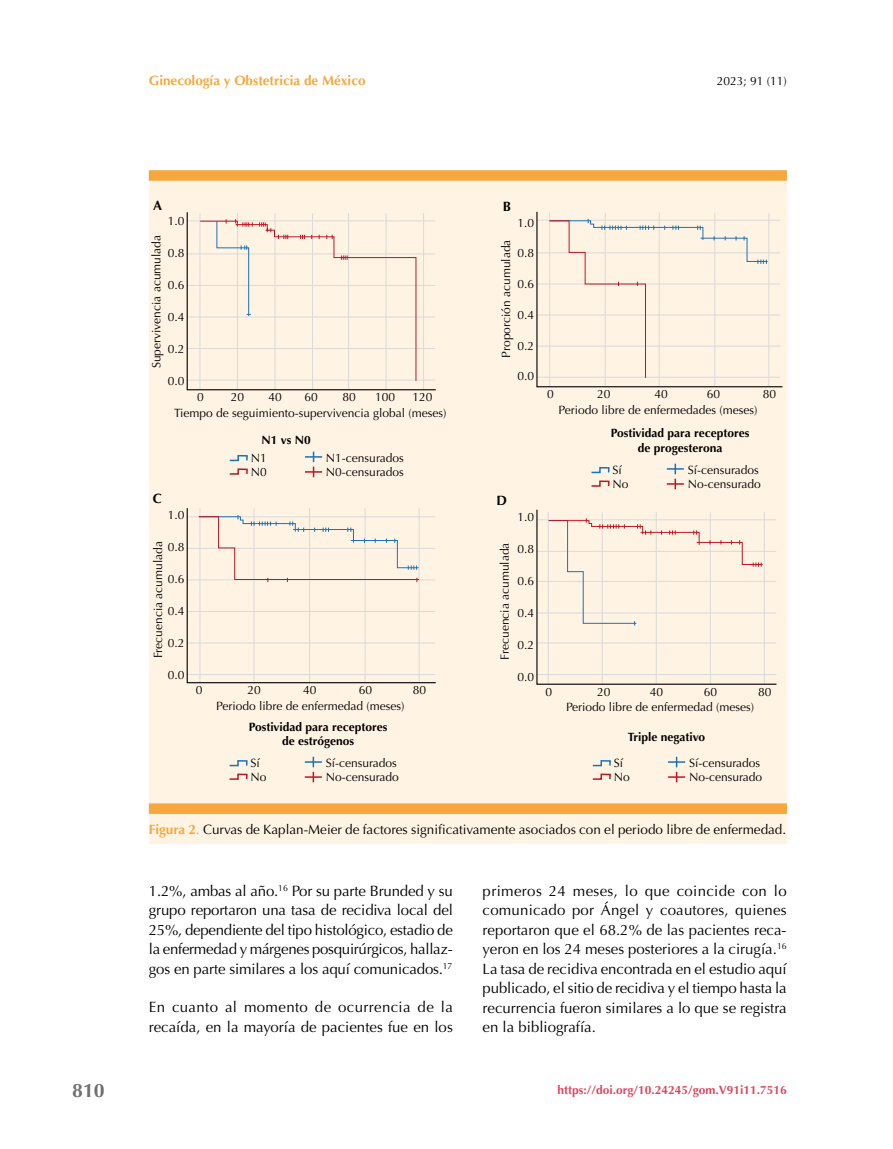
<style>
.page{position:relative;width:893px;height:1149px;background:#fff}
.page>*{position:absolute;margin:0;border:0;box-sizing:border-box;transform-origin:0 0}
.t1{font:700 19.5px "Optima";color:#706f6f}
.t2{font:15px/19.5px "Optima";color:#000;text-align:justify}
.t3{font:13.5px "Optima";color:#000}
.t4{font:700 13.5px "Optima";color:#f7a73e}
.t5{font:700 13.5px "Optima";color:#000}
.t6{font:12px/14.4px "Optima";color:#000}
.t7{font:700 12px/14.4px "Optima";color:#000;text-align:center}
.t8{font:700 12px "Optima";color:#de465f}
.s1{font-weight:700;color:#f7a73e}
.s2{color:#f7a73e}
</style>
<div class="page">
<div style="left:149px;top:177px;width:638px;height:666px;background:#fff3e4"></div>
<div style="left:149px;top:803px;width:638px;height:10px;background:#f7a73e"></div>
<div style="left:149px;top:170px;width:638px;height:11px;background:#f7a73e"></div>
<svg style="left:186px;top:212px;width:250px;height:179px"></svg>
<svg style="left:186px;top:508px;width:250px;height:175px"></svg>
<svg style="left:536px;top:509px;width:241px;height:176px"></svg>
<svg style="left:536px;top:211px;width:247px;height:177px"></svg>
<svg style="left:199px;top:219px;width:218px;height:162px"></svg>
<svg style="left:229px;top:454px;width:19px;height:21px"></svg>
<svg style="left:305px;top:451px;width:17px;height:26px"></svg>
<svg style="left:549px;top:219px;width:219px;height:159px"></svg>
<svg style="left:198px;top:515px;width:222px;height:67px"></svg>
<svg style="left:548px;top:518px;width:215px;height:107px"></svg>
<svg style="left:591px;top:467px;width:19px;height:20px"></svg>
<svg style="left:667px;top:463px;width:17px;height:26px"></svg>
<svg style="left:229px;top:760px;width:19px;height:6px"></svg>
<svg style="left:229px;top:773px;width:19px;height:7px"></svg>
<svg style="left:305px;top:756px;width:17px;height:26px"></svg>
<svg style="left:592px;top:760px;width:19px;height:6px"></svg>
<svg style="left:592px;top:773px;width:19px;height:7px"></svg>
<svg style="left:668px;top:756px;width:17px;height:26px"></svg>
<h1 class="t1" style="left:72px;top:1079px;width:34px">810</h1>
<p class="t4" style="left:149px;top:73px;width:218px">Ginecología y Obstetricia de México</p>
<p class="t6" style="left:717px;top:73px;width:72px">2023; 91 (11)</p>
<p class="t5" style="left:153px;top:197px;width:11px">A</p>
<p class="t5" style="left:503px;top:199px;width:10px">B</p>
<p class="t6" style="left:168px;top:214px;width:18px">1.0</p>
<p class="t6" style="left:168px;top:246px;width:18px">0.8</p>
<p class="t6" style="left:168px;top:278px;width:18px">0.6</p>
<p class="t6" style="left:168px;top:310px;width:18px">0.4</p>
<p class="t6" style="left:168px;top:342px;width:18px">0.2</p>
<p class="t6" style="left:168px;top:373px;width:18px">0.0</p>
<p class="t6" style="left:149px;top:368px;width:135px;rotate:-90deg">Supervivencia acumulada</p>
<p class="t6" style="left:517px;top:215px;width:18px">1.0</p>
<p class="t6" style="left:517px;top:246px;width:18px">0.8</p>
<p class="t6" style="left:517px;top:277px;width:18px">0.6</p>
<p class="t6" style="left:517px;top:307px;width:18px">0.4</p>
<p class="t6" style="left:517px;top:338px;width:18px">0.2</p>
<p class="t6" style="left:517px;top:369px;width:18px">0.0</p>
<p class="t6" style="left:499px;top:357px;width:119px;rotate:-90deg">Proporción acumulada</p>
<p class="t6" style="left:197px;top:390px;width:8px">0</p>
<p class="t6" style="left:231px;top:390px;width:15px">20</p>
<p class="t6" style="left:269px;top:390px;width:15px">40</p>
<p class="t6" style="left:305px;top:390px;width:15px">60</p>
<p class="t6" style="left:342px;top:390px;width:15px">80</p>
<p class="t6" style="left:375px;top:390px;width:22px">100</p>
<p class="t6" style="left:412px;top:390px;width:22px">120</p>
<p class="t6" style="left:547px;top:387px;width:8px">0</p>
<p class="t6" style="left:597px;top:387px;width:15px">20</p>
<p class="t6" style="left:654px;top:387px;width:15px">40</p>
<p class="t6" style="left:707px;top:387px;width:15px">60</p>
<p class="t6" style="left:763px;top:387px;width:15px">80</p>
<p class="t6" style="left:174px;top:406px;width:274px">Tiempo de seguimiento-supervivencia global (meses)</p>
<p class="t6" style="left:559px;top:403px;width:200px">Periodo libre de enfermedades (meses)</p>
<p class="t7" style="left:261px;top:432px;width:51px">N1 vs N0</p>
<p class="t6" style="left:251px;top:450px;width:18px">N1<br>N0</p>
<p class="t6" style="left:326px;top:450px;width:79px">N1-censurados<br>N0-censurados</p>
<p class="t7" style="left:611px;top:426px;width:140px">Postividad para receptores de progesterona</p>
<p class="t6" style="left:612px;top:462px;width:18px">Sí<br>No</p>
<p class="t6" style="left:688px;top:462px;width:75px">Sí-censurados<br>No-censurado</p>
<p class="t5" style="left:153px;top:491px;width:11px">C</p>
<p class="t5" style="left:496px;top:492px;width:12px">D</p>
<p class="t6" style="left:168px;top:508px;width:18px">1.0</p>
<p class="t6" style="left:168px;top:540px;width:18px">0.8</p>
<p class="t6" style="left:168px;top:572px;width:18px">0.6</p>
<p class="t6" style="left:168px;top:604px;width:18px">0.4</p>
<p class="t6" style="left:168px;top:636px;width:18px">0.2</p>
<p class="t6" style="left:168px;top:668px;width:18px">0.0</p>
<p class="t6" style="left:151px;top:658px;width:118px;rotate:-90deg">Frecuencia acumulada</p>
<p class="t6" style="left:498px;top:659px;width:118px;rotate:-90deg">Frecuencia acumulada</p>
<p class="t6" style="left:517px;top:509px;width:18px">1.0</p>
<p class="t6" style="left:517px;top:541px;width:18px">0.8</p>
<p class="t6" style="left:517px;top:573px;width:18px">0.6</p>
<p class="t6" style="left:517px;top:605px;width:18px">0.4</p>
<p class="t6" style="left:517px;top:637px;width:18px">0.2</p>
<p class="t6" style="left:517px;top:669px;width:18px">0.0</p>
<p class="t6" style="left:196px;top:682px;width:8px">0</p>
<p class="t6" style="left:247px;top:682px;width:15px">20</p>
<p class="t6" style="left:303px;top:682px;width:15px">40</p>
<p class="t6" style="left:359px;top:682px;width:15px">60</p>
<p class="t6" style="left:413px;top:682px;width:15px">80</p>
<p class="t6" style="left:546px;top:684px;width:8px">0</p>
<p class="t6" style="left:597px;top:684px;width:15px">20</p>
<p class="t6" style="left:650px;top:684px;width:15px">40</p>
<p class="t6" style="left:704px;top:684px;width:15px">60</p>
<p class="t6" style="left:758px;top:684px;width:15px">80</p>
<p class="t6" style="left:216px;top:698px;width:190px">Periodo libre de enfermedad (meses)</p>
<p class="t6" style="left:566px;top:700px;width:190px">Periodo libre de enfermedad (meses)</p>
<p class="t7" style="left:249px;top:719px;width:140px">Postividad para receptores de estrógenos</p>
<p class="t7" style="left:628px;top:729px;width:79px">Triple negativo</p>
<p class="t6" style="left:251px;top:755px;width:18px">Sí<br>No</p>
<p class="t6" style="left:326px;top:755px;width:75px">Sí-censurados<br>No-censurado</p>
<p class="t6" style="left:614px;top:755px;width:18px">Sí<br>No</p>
<p class="t6" style="left:689px;top:755px;width:75px">Sí-censurados<br>No-censurado</p>
<p class="t3" style="left:149px;top:821px;width:639px"><span class="s1">Figura 2</span><span class="s2">.</span> Curvas de Kaplan-Meier de factores significativamente asociados con el periodo libre de enfermedad.</p>
<p class="t2" style="left:149px;top:880px;width:306px">1.2%, ambas al año.<sup>16</sup> Por su parte Brunded y su grupo reportaron una tasa de recidiva local del 25%, dependiente del tipo histológico, estadio de la enfermedad y márgenes posquirúrgicos, hallaz&shy;gos en parte similares a los aquí comunicados.<sup>17</sup></p>
<p class="t2" style="left:149px;top:997px;width:306px">En cuanto al momento de ocurrencia de la recaída, en la mayoría de pacientes fue en los</p>
<p class="t2" style="left:483px;top:880px;width:306px">primeros 24 meses, lo que coincide con lo comunicado por Ángel y coautores, quienes reportaron que el 68.2% de las pacientes reca&shy;yeron en los 24 meses posteriores a la cirugía.<sup>16<br></sup>La tasa de recidiva encontrada en el estudio aquí publicado, el sitio de recidiva y el tiempo hasta la recurrencia fueron similares a lo que se registra en la bibliografía.</p>
<p class="t8" style="left:557px;top:1082px;width:231px">https://doi.org/10.24245/gom.V91i11.7516</p>
</div>
